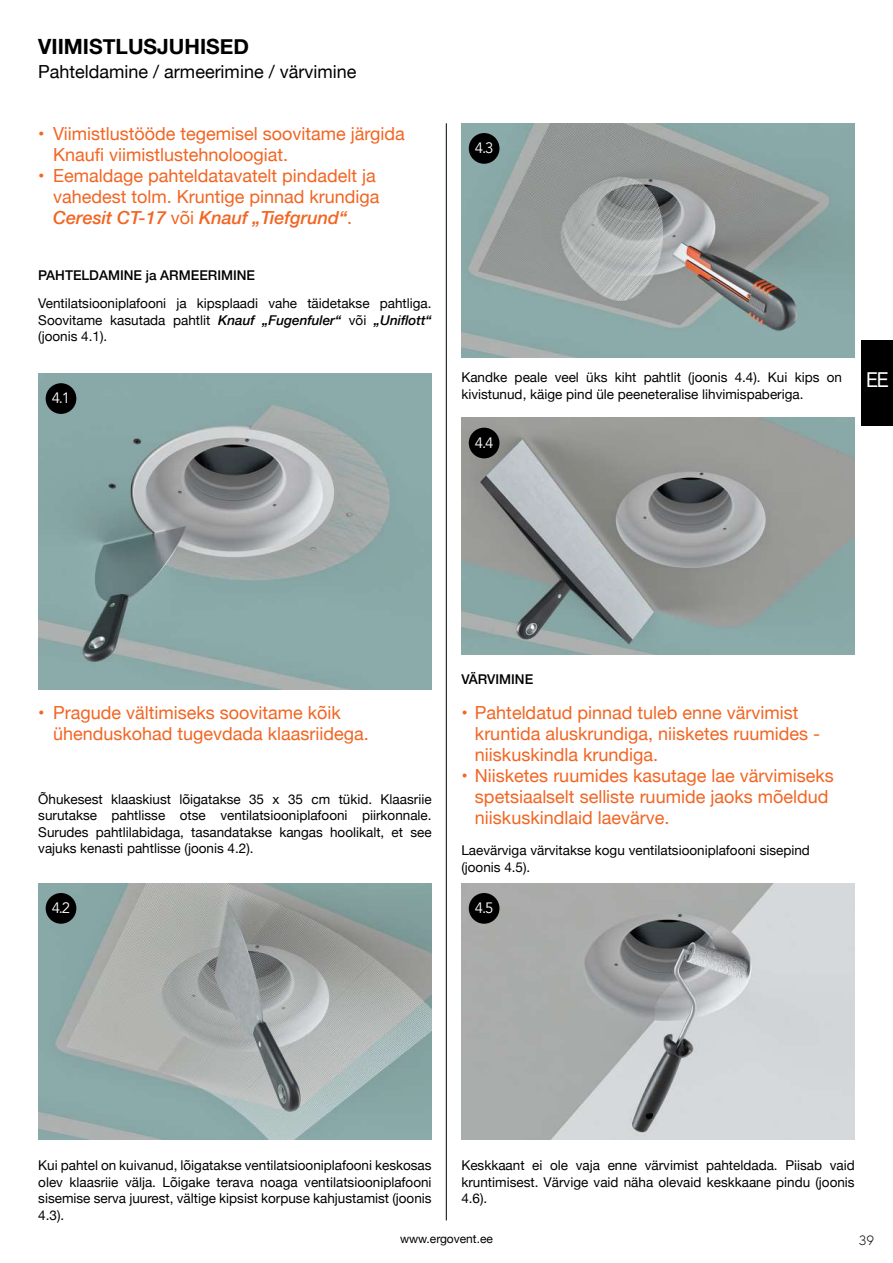
<style>
.page{position:relative;width:893px;height:1263px;background:#fff}
.page>*{position:absolute;margin:0;border:0;box-sizing:border-box;transform-origin:0 0}
.t1{font:700 21px "Helvetica Neue";color:#000}
.t2{font:21px "Avenir";color:#fff}
.t3{font:18px/21px "Helvetica Neue";color:#f26522}
.t4{font:18px "Helvetica Neue";color:#000}
.t5{font:15px "Avenir";color:#fff}
.t6{font:13.5px/16.5px "Helvetica Neue";color:#000;text-align:justify}
.t7{font:500 13.5px "Helvetica Neue";color:#000}
.t8{font:300 13.5px "MADETOMMY";color:#000}
.t9{font:12px "Helvetica Neue";color:#000}
.s1{font-weight:500;font-style:italic}
</style>
<div class="page">
<img style="left:38px;top:883px;width:394px;height:256px">
<img style="left:38px;top:373px;width:393px;height:316px">
<img style="left:461px;top:883px;width:394px;height:256px">
<img style="left:461px;top:123px;width:394px;height:234px">
<img style="left:461px;top:418px;width:394px;height:236px">
<hr style="left:446px;top:123px;width:1px;height:1097px;background:#000">
<div style="left:46px;top:383px;width:30px;height:31px;background:#000;border-radius:50%"></div>
<div style="left:46px;top:893px;width:30px;height:31px;background:#000;border-radius:50%"></div>
<div style="left:469px;top:893px;width:30px;height:31px;background:#000;border-radius:50%"></div>
<div style="left:469px;top:428px;width:30px;height:30px;background:#000;border-radius:50%"></div>
<div style="left:469px;top:133px;width:30px;height:31px;background:#000;border-radius:50%"></div>
<div style="left:861px;top:340px;width:32px;height:85px;background:#000"></div>
<h1 class="t1" style="left:38px;top:31px;width:212px">VIIMISTLUSJUHISED</h1>
<h2 class="t4" style="left:38px;top:59px;width:320px">Pahteldamine / armeerimine / värvimine</h2>
<h2 class="t3" style="left:38px;top:125px;width:8px">•</h2>
<h2 class="t3" style="left:38px;top:167px;width:8px">•</h2>
<h2 class="t3" style="left:53px;top:125px;width:353px">Viimistlustööde tegemisel soovitame järgida Knaufi viimistlustehnoloogiat.<br>Eemaldage pahteldatavatelt pindadelt ja vahedest tolm. Kruntige pinnad krundiga <span class="s1">Ceresit CT-17</span> või <span class="s1">Knauf „Tiefgrund“</span>.</h2>
<p class="t7" style="left:38px;top:265px;width:218px">PAHTELDAMINE ja ARMEERIMINE</p>
<p class="t6" style="left:38px;top:296px;width:395px">Ventilatsiooniplafooni ja kipsplaadi vahe täidetakse pahtliga.<br>Soovitame kasutada pahtlit <span class="s1">Knauf „Fugenfuler“</span> või <span class="s1">„Uniflott“ </span>(joonis 4.1).</p>
<p class="t5" style="left:52px;top:389px;width:20px">4.1</p>
<p class="t5" style="left:475px;top:139px;width:20px">4.3</p>
<p class="t6" style="left:461px;top:370px;width:382px">Kandke peale veel üks kiht pahtlit (joonis 4.4). Kui kips on kivistunud, käige pind üle peeneteralise lihvimispaberiga.</p>
<p class="t5" style="left:475px;top:434px;width:20px">4.4</p>
<h1 class="t2" style="left:866px;top:363px;width:25px">EE</h1>
<h2 class="t3" style="left:38px;top:703px;width:8px">•</h2>
<h2 class="t3" style="left:53px;top:703px;width:317px">Pragude vältimiseks soovitame kõik ühenduskohad tugevdada klaasriidega.</h2>
<p class="t6" style="left:38px;top:791px;width:395px">Õhukesest klaaskiust lõigatakse 35 x 35 cm tükid. Klaasriie surutakse pahtlisse otse ventilatsiooniplafooni piirkonnale.<br>Surudes pahtlilabidaga, tasandatakse kangas hoolikalt, et see vajuks kenasti pahtlisse (joonis 4.2).</p>
<p class="t7" style="left:461px;top:669px;width:73px">VÄRVIMINE</p>
<h2 class="t3" style="left:475px;top:703px;width:347px;text-indent:-14px">• Pahteldatud pinnad tuleb enne värvimist kruntida aluskrundiga, niisketes ruumides - niiskuskindla krundiga.</h2>
<h2 class="t3" style="left:475px;top:766px;width:360px;text-indent:-14px">• Niisketes ruumides kasutage lae värvimiseks spetsiaalselt selliste ruumide jaoks mõeldud niiskuskindlaid laevärve.</h2>
<p class="t6" style="left:461px;top:843px;width:350px">Laevärviga värvitakse kogu ventilatsiooniplafooni sisepind (joonis 4.5).</p>
<p class="t5" style="left:52px;top:899px;width:20px">4.2</p>
<p class="t5" style="left:475px;top:899px;width:20px">4.5</p>
<p class="t6" style="left:38px;top:1158px;width:395px">Kui pahtel on kuivanud, lõigatakse ventilatsiooniplafooni keskosas olev klaasriie välja. Lõigake terava noaga ventilatsiooniplafooni sisemise serva juurest, vältige kipsist korpuse kahjustamist (joonis 4.3).</p>
<p class="t6" style="left:461px;top:1158px;width:395px">Keskkaant ei ole vaja enne värvimist pahteldada. Piisab vaid kruntimisest. Värvige vaid näha olevaid keskkaane pindu (joonis 4.6).</p>
<p class="t9" style="left:400px;top:1230px;width:94px">www.ergovent.ee</p>
<p class="t8" style="left:859px;top:1232px;width:17px">39</p>
</div>
